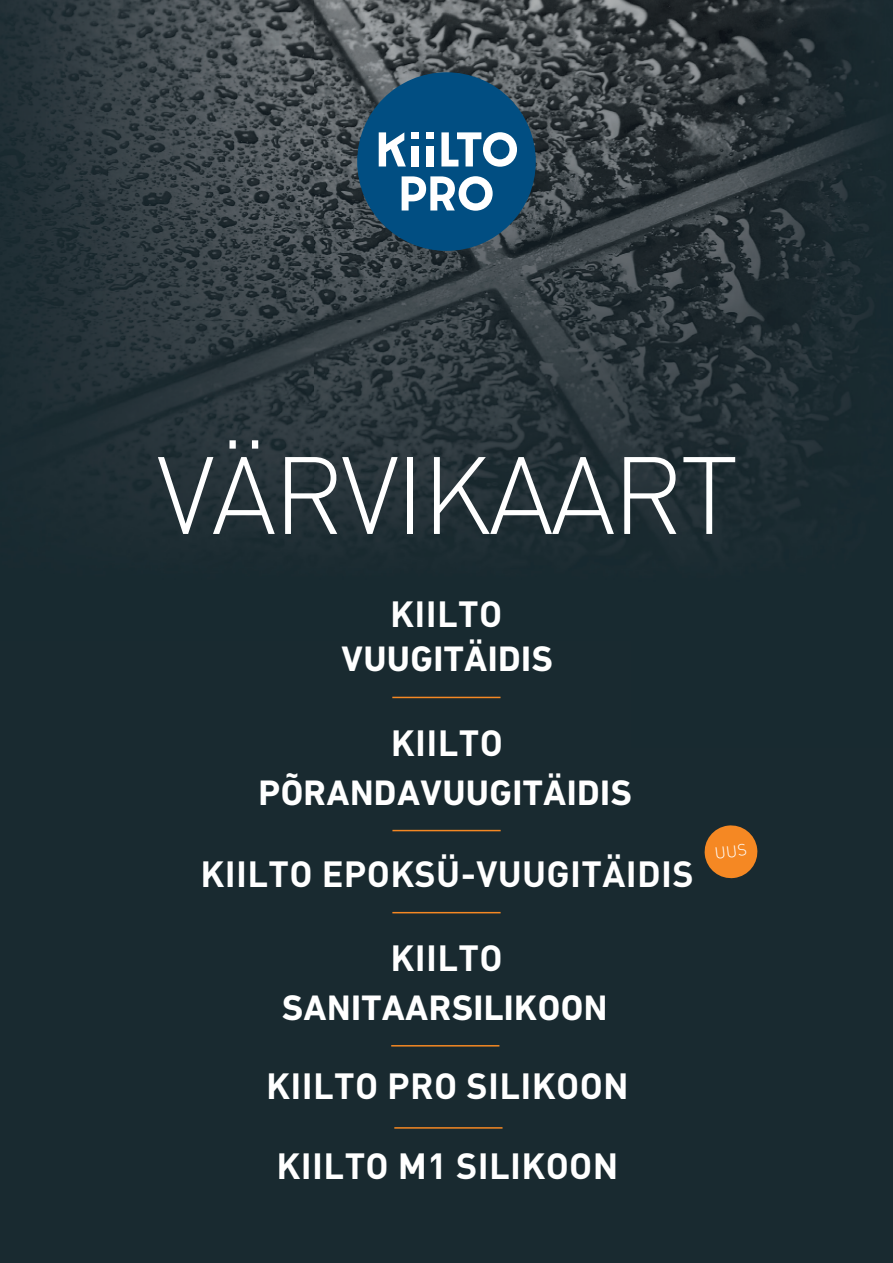
<style>
.page{position:relative;width:893px;height:1263px;background:#192a30}
.page>*{position:absolute;margin:0;border:0;box-sizing:border-box;transform-origin:0 0}
.t1{font:300 108px "DIN Pro";letter-spacing:-.03em;color:#fff}
.t2{font:700 36px "DIN Pro";letter-spacing:.01em;color:#fff}
.t3{font:700 36px "DIN Next LT Pro";letter-spacing:.01em;color:#fff}
</style>
<div class="page">
<img style="left:0;top:0;width:877px;height:914px">
<hr style="left:392px;top:697px;width:108px;height:1px;background:#f58823">
<hr style="left:392px;top:830px;width:109px;height:1px;background:#f58823">
<hr style="left:392px;top:912px;width:109px;height:1px;background:#f58823">
<hr style="left:391px;top:1045px;width:108px;height:1px;background:#f58823">
<hr style="left:394px;top:1127px;width:108px;height:2px;background:#f58823">
<div style="left:357px;top:72px;width:179px;height:179px;background:#014e82;border-radius:50%"></div>
<div style="left:426px;top:146px;width:8px;height:20px;background:#fff"></div>
<div style="left:426px;top:132px;width:8px;height:7px;background:#fff"></div>
<svg style="left:441px;top:132px;width:76px;height:35px"></svg>
<svg style="left:379px;top:132px;width:27px;height:34px"></svg>
<div style="left:412px;top:146px;width:7px;height:20px;background:#fff"></div>
<div style="left:412px;top:132px;width:7px;height:7px;background:#fff"></div>
<svg style="left:402px;top:176px;width:91px;height:35px"></svg>
<svg style="left:703px;top:824px;width:56px;height:56px"></svg>
<h1 class="t1" style="left:157px;top:412px;width:583px">VÄRVIKAART</h1>
<p class="t2" style="left:390px;top:584px;width:114px">KIILTO</p>
<p class="t3" style="left:342px;top:637px;width:213px">VUUGITÄIDIS</p>
<p class="t2" style="left:391px;top:713px;width:114px">KIILTO</p>
<p class="t3" style="left:259px;top:772px;width:375px">PÕRANDAVUUGITÄIDIS</p>
<p class="t2" style="left:200px;top:843px;width:495px">KIILTO EPOKSÜ-VUUGITÄIDIS</p>
<p class="t2" style="left:391px;top:928px;width:114px">KIILTO</p>
<p class="t3" style="left:282px;top:987px;width:327px">SANITAARSILIKOON</p>
<p class="t2" style="left:266px;top:1056px;width:364px">KIILTO PRO SILIKOON</p>
<p class="t2" style="left:277px;top:1136px;width:343px">KIILTO M1 SILIKOON</p>
</div>
